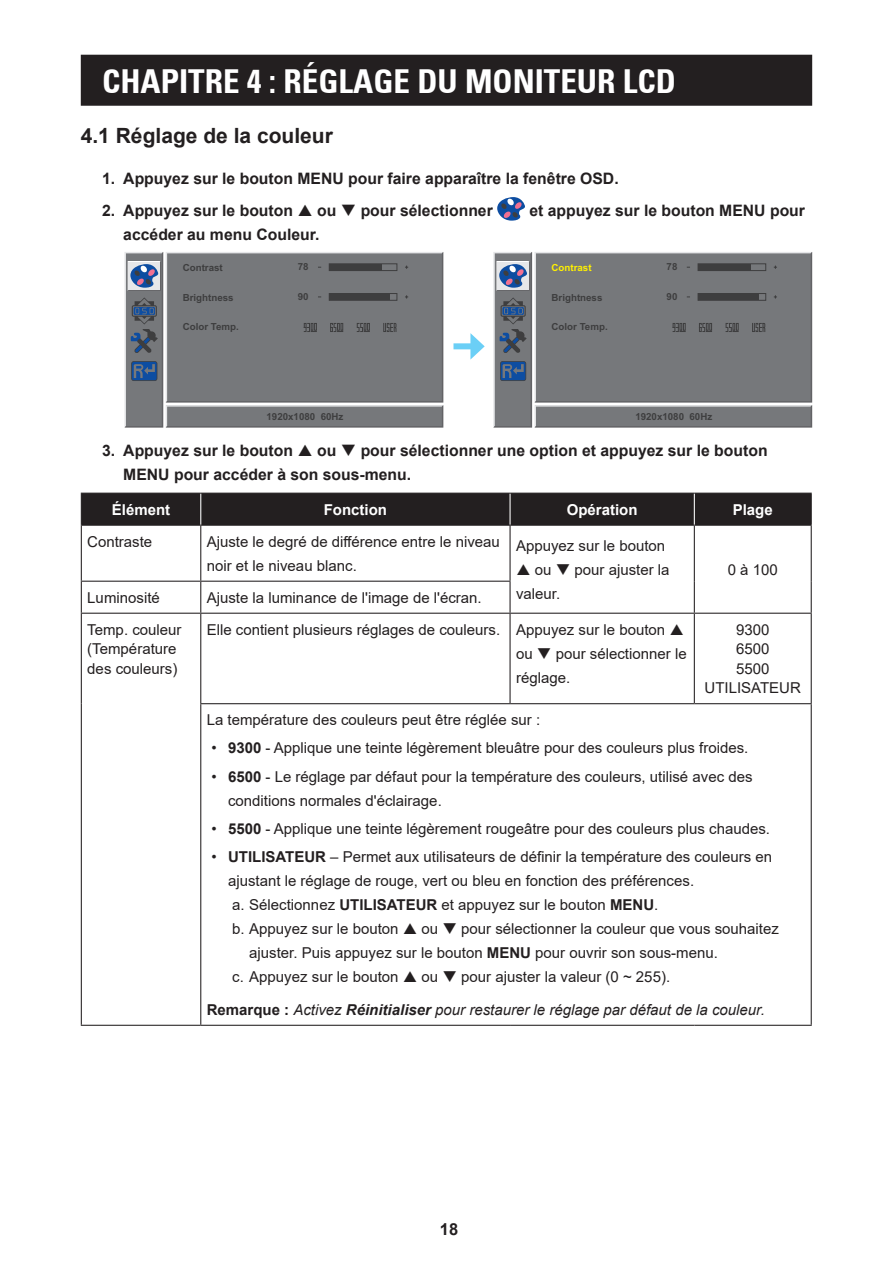
<style>
.page{position:relative;width:893px;height:1263px;background:#fff}
.page>*{position:absolute;margin:0;border:0;box-sizing:border-box;transform-origin:0 0}
.t1{font:700 condensed 33px "Univers 67";color:#fff}
.t2{font:700 21px "Arial";color:#231f20}
.t3{font:700 16.5px "Arial";color:#231f20}
.t4{font:700 15.75px/24px "Arial";color:#231f20}
.t5{font:15px/24px "Arial";color:#231f20}
.t6{font:italic 15px/32.5px "Arial";color:#231f20}
.t7{font:700 15px "Arial";color:#fff}
.t8{font:700 9.75px "Arial";color:#3e3e3f}
.t9{font:700 9.75px "Arial";color:#fff101}
.s1{font-weight:700}
.s2{font-style:normal}
.s3{font-weight:700;font-style:normal}
</style>
<div class="page">
<div style="left:82px;top:55px;width:729px;height:50px;background:#231f20"></div>
<div style="left:81px;top:55px;width:731px;height:51px;border:2px solid #231f20"></div>
<svg style="left:497px;top:197px;width:28px;height:24px"></svg>
<div style="left:453px;top:343px;width:23px;height:6px;background:#6bcff6"></div>
<svg style="left:470px;top:333px;width:15px;height:27px"></svg>
<svg style="left:124px;top:252px;width:319px;height:176px;background:#797b7f"></svg>
<svg style="left:493px;top:252px;width:319px;height:176px;background:#787b7f"></svg>
<div style="left:82px;top:494px;width:729px;height:31px;background:#231f20"></div>
<hr style="left:81px;top:493px;width:120px;height:1px;background:#231f20">
<hr style="left:81px;top:494px;width:1px;height:31px;background:#231f20">
<hr style="left:201px;top:493px;width:309px;height:1px;background:#231f20">
<hr style="left:510px;top:493px;width:184px;height:1px;background:#231f20">
<hr style="left:694px;top:493px;width:118px;height:1px;background:#231f20">
<hr style="left:811px;top:494px;width:1px;height:31px;background:#231f20">
<hr style="left:81px;top:525px;width:120px;height:1px;background:#231f20">
<hr style="left:81px;top:526px;width:1px;height:55px;background:#231f20">
<hr style="left:201px;top:525px;width:309px;height:1px;background:#231f20">
<hr style="left:200px;top:526px;width:1px;height:55px;background:#231f20">
<hr style="left:510px;top:525px;width:184px;height:1px;background:#231f20">
<hr style="left:509px;top:526px;width:2px;height:55px;background:#231f20">
<hr style="left:694px;top:525px;width:118px;height:1px;background:#231f20">
<hr style="left:694px;top:526px;width:1px;height:55px;background:#231f20">
<hr style="left:811px;top:526px;width:1px;height:55px;background:#231f20">
<hr style="left:81px;top:581px;width:120px;height:1px;background:#231f20">
<hr style="left:81px;top:582px;width:1px;height:31px;background:#231f20">
<hr style="left:201px;top:581px;width:310px;height:1px;background:#231f20">
<hr style="left:200px;top:582px;width:1px;height:31px;background:#231f20">
<hr style="left:509px;top:582px;width:2px;height:31px;background:#231f20">
<hr style="left:694px;top:581px;width:1px;height:32px;background:#231f20">
<hr style="left:811px;top:581px;width:1px;height:32px;background:#231f20">
<hr style="left:81px;top:613px;width:120px;height:1px;background:#231f20">
<hr style="left:81px;top:614px;width:1px;height:90px;background:#231f20">
<hr style="left:201px;top:613px;width:309px;height:1px;background:#231f20">
<hr style="left:200px;top:614px;width:1px;height:89px;background:#231f20">
<hr style="left:510px;top:613px;width:184px;height:1px;background:#231f20">
<hr style="left:509px;top:614px;width:2px;height:89px;background:#231f20">
<hr style="left:694px;top:613px;width:118px;height:1px;background:#231f20">
<hr style="left:694px;top:614px;width:1px;height:89px;background:#231f20">
<hr style="left:811px;top:614px;width:1px;height:89px;background:#231f20">
<hr style="left:81px;top:704px;width:1px;height:321px;background:#231f20">
<hr style="left:200px;top:703px;width:310px;height:1px;background:#231f20">
<hr style="left:200px;top:704px;width:1px;height:321px;background:#231f20">
<hr style="left:510px;top:703px;width:184px;height:1px;background:#231f20">
<hr style="left:694px;top:703px;width:118px;height:1px;background:#231f20">
<hr style="left:811px;top:704px;width:1px;height:321px;background:#231f20">
<hr style="left:81px;top:1025px;width:120px;height:1px;background:#231f20">
<hr style="left:201px;top:1025px;width:309px;height:1px;background:#231f20">
<hr style="left:510px;top:1025px;width:184px;height:1px;background:#231f20">
<hr style="left:694px;top:1025px;width:118px;height:1px;background:#231f20">
<hr style="left:200px;top:494px;width:1px;height:31px;background:#fff">
<hr style="left:509px;top:494px;width:2px;height:31px;background:#fff">
<hr style="left:694px;top:494px;width:1px;height:31px;background:#fff">
<h1 class="t1" style="left:102px;top:61px;width:575px">CHAPITRE 4 : RÉGLAGE DU MONITEUR LCD</h1>
<h2 class="t2" style="left:81px;top:121px;width:254px">4.1 Réglage de la couleur</h2>
<p class="t4" style="left:102px;top:167px;width:518px">1. Appuyez sur le bouton MENU pour faire apparaître la fenêtre OSD.</p>
<p class="t4" style="left:102px;top:199px;width:193px">2. Appuyez sur le bouton</p>
<p class="t4" style="left:317px;top:199px;width:177px">ou ❑ pour sélectionner</p>
<p class="t4" style="left:529px;top:199px;width:277px">et appuyez sur le bouton MENU pour</p>
<p class="t4" style="left:123px;top:223px;width:198px">accéder au menu Couleur.</p>
<p class="t8" style="left:183px;top:260px;width:42px">Contrast</p>
<p class="t8" style="left:298px;top:260px;width:12px">78</p>
<p class="t8" style="left:183px;top:290px;width:52px">Brightness</p>
<p class="t8" style="left:183px;top:320px;width:58px">Color Temp.</p>
<p class="t8" style="left:298px;top:290px;width:12px">90</p>
<p class="t8" style="left:266px;top:410px;width:78px">1920x1080 60Hz</p>
<p class="t9" style="left:552px;top:260px;width:42px">Contrast</p>
<p class="t8" style="left:552px;top:290px;width:52px">Brightness</p>
<p class="t8" style="left:552px;top:320px;width:58px">Color Temp.</p>
<p class="t8" style="left:667px;top:260px;width:12px">78</p>
<p class="t8" style="left:667px;top:290px;width:12px">90</p>
<p class="t8" style="left:635px;top:410px;width:78px">1920x1080 60Hz</p>
<p class="t4" style="left:123px;top:438px;width:646px;text-indent:194px">ou ❑ pour sélectionner une option et appuyez sur le bouton<br>MENU pour accéder à son sous-menu.</p>
<p class="t7" style="left:112px;top:499px;width:60px">Élément</p>
<p class="t7" style="left:324px;top:499px;width:65px">Fonction</p>
<p class="t7" style="left:567px;top:499px;width:72px">Opération</p>
<p class="t7" style="left:733px;top:499px;width:42px">Plage</p>
<p class="t5" style="left:87px;top:529px;width:67px">Contraste</p>
<p class="t5" style="left:207px;top:529px;width:295px">Ajuste le degré de différence entre le niveau noir et le niveau blanc.</p>
<p class="t5" style="left:516px;top:533px;width:151px">Appuyez sur le bouton</p>
<p class="t4" style="left:102px;top:438px;width:193px">3. Appuyez sur le bouton</p>
<p class="t5" style="left:535px;top:557px;width:136px">ou ❑ pour ajuster la</p>
<p class="t5" style="left:516px;top:581px;width:46px">valeur.</p>
<p class="t5" style="left:728px;top:557px;width:52px">0 à 100</p>
<p class="t5" style="left:87px;top:585px;width:74px">Luminosité</p>
<p class="t5" style="left:207px;top:585px;width:277px">Ajuste la luminance de l'image de l'écran.</p>
<p class="t5" style="left:87px;top:619px;width:96px;line-height:19.5px">Temp. couleur (Température des couleurs)</p>
<p class="t5" style="left:516px;top:617px;width:172px;text-indent:-309px">Elle contient plusieurs réglages de couleurs. Appuyez sur le bouton<br>ou ❑ pour sélectionner le réglage.</p>
<p class="t5" style="left:705px;top:619px;width:98px;line-height:19.5px;text-align:center">9300<br>6500<br>5500<br>UTILISATEUR</p>
<p class="t5" style="left:207px;top:708px;width:335px">La température des couleurs peut être réglée sur :</p>
<p class="t5" style="left:212px;top:736px;width:538px">• <span class="s1">9300</span> - Applique une teinte légèrement bleuâtre pour des couleurs plus froides.</p>
<p class="t5" style="left:228px;top:764px;width:526px;text-indent:-16px">• <span class="s1">6500</span> - Le réglage par défaut pour la température des couleurs, utilisé avec des conditions normales d'éclairage.</p>
<p class="t5" style="left:212px;top:816px;width:560px">• <span class="s1">5500</span> - Applique une teinte légèrement rougeâtre pour des couleurs plus chaudes.</p>
<p class="t5" style="left:228px;top:845px;width:546px;text-indent:-16px">• <span class="s1">UTILISATEUR</span> – Permet aux utilisateurs de définir la température des couleurs en ajustant le réglage de rouge, vert ou bleu en fonction des préférences.<br>a. Sélectionnez <span class="s1">UTILISATEUR</span> et appuyez sur le bouton <span class="s1">MENU</span>.<br>b. Appuyez sur le bouton</p>
<p class="t5" style="left:422px;top:917px;width:359px">ou ❑ pour sélectionner la couleur que vous souhaitez</p>
<p class="t5" style="left:249px;top:941px;width:470px">ajuster. Puis appuyez sur le bouton <span class="s1">MENU</span> pour ouvrir son sous-menu.</p>
<p class="t5" style="left:232px;top:965px;width:168px">c. Appuyez sur le bouton</p>
<p class="t6" style="left:207px;top:961px;width:560px;text-indent:215px"><span class="s2">ou</span> ❑ <span class="s2">pour ajuster la valeur (0 ~ 255).<br></span><span class="s3">Remarque :</span> Activez <span class="s1">Réinitialiser</span> pour restaurer le réglage par défaut de la couleur.</p>
<p class="t3" style="left:440px;top:1217px;width:20px">18</p>
</div>
